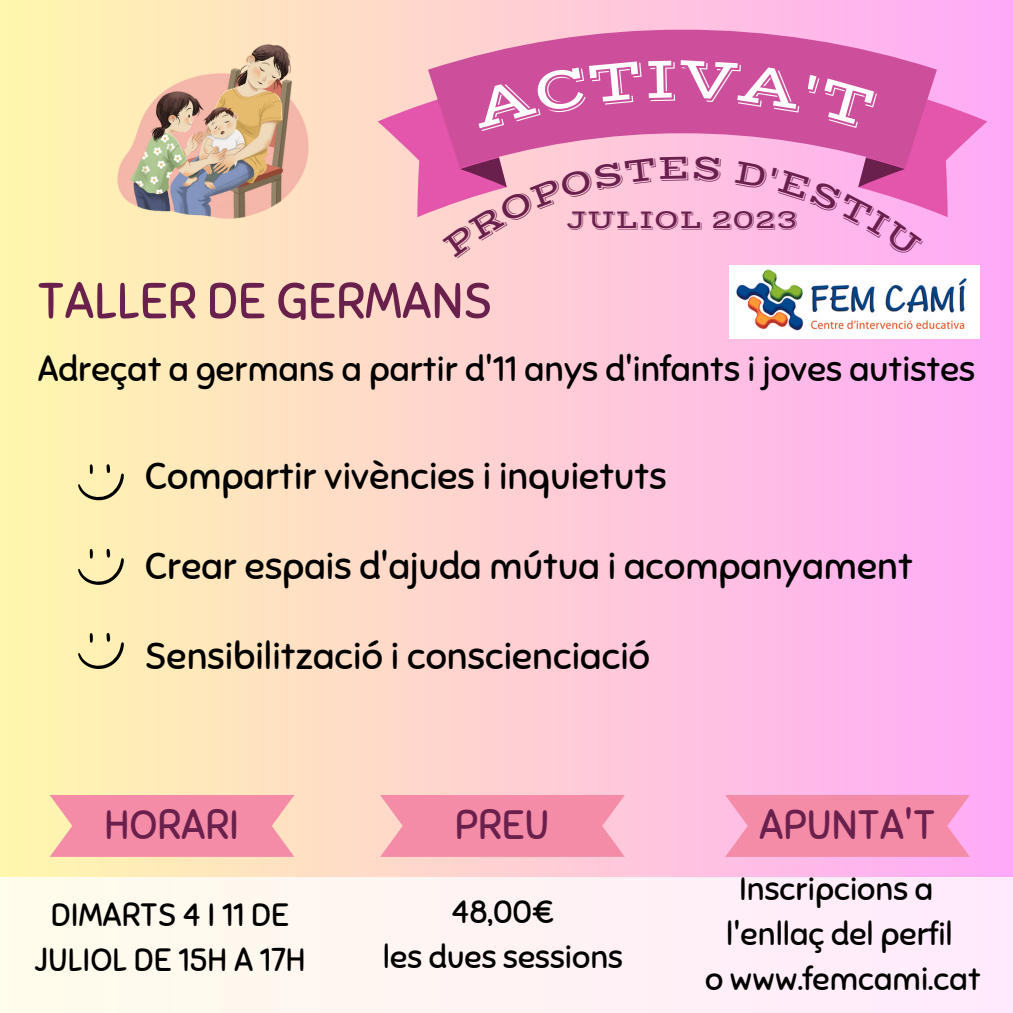
<style>
.page{position:relative;width:1013px;height:1013px;background:#fff}
.page>*{position:absolute;margin:0;border:0;box-sizing:border-box;transform-origin:0 0}
.t1{font:50px "Sniglet";color:#69204c}
.t2{font:40.88px "Sniglet";color:#69204c}
.t3{font:37.5px "Sniglet";color:#000}
.t4{font:35px "Sniglet";color:#000}
.t5{font:32.12px/45px "Sniglet";color:#000;text-align:center}
.t6{font:27px "Vast Shadow";color:#69204c}
</style>
<div class="page">
<div style="left:0;top:0;width:1012px;height:1012px;background:linear-gradient(to right,#fff7ad,#ffaaf8)"></div>
<svg style="left:428px;top:30px;width:509px;height:30px;background:#e17eb7"></svg>
<img style="left:729px;top:266px;width:250px;height:72px">
<img style="left:118px;top:45px;width:190px;height:175px">
<svg style="left:78px;top:464px;width:46px;height:36px;background:#d9cc99"></svg>
<svg style="left:78px;top:548px;width:46px;height:37px;background:#dacc9a"></svg>
<svg style="left:78px;top:632px;width:46px;height:37px;background:#dacc9a"></svg>
<svg style="left:380px;top:795px;width:245px;height:61px;background:#f592ab"></svg>
<div style="left:0;top:877px;width:1012px;height:135px;background:#fff3f4"></div>
<svg style="left:725px;top:795px;width:244px;height:61px;background:#f48fad"></svg>
<svg style="left:50px;top:795px;width:244px;height:61px;background:#f494a8"></svg>
<svg style="left:377px;top:60px;width:610px;height:200px;background:#ea90c1"></svg>
<p class="t1" style="left:37px;top:270px;width:456px">TALLER DE GERMANS</p>
<p class="t6" style="left:566px;top:203px;width:234px">JULIOL 2023</p>
<p class="t4" style="left:38px;top:347px;width:939px">Adreçat a germans a partir d'11 anys d'infants i joves autistes</p>
<p class="t3" style="left:145px;top:453px;width:523px">Compartir vivències i inquietuts</p>
<p class="t3" style="left:145px;top:543px;width:769px">Crear espais d'ajuda mútua i acompanyament</p>
<p class="t3" style="left:145px;top:633px;width:507px">Sensibilització i conscienciació</p>
<p class="t2" style="left:104px;top:799px;width:136px">HORARI</p>
<p class="t2" style="left:759px;top:799px;width:178px">APUNTA'T</p>
<p class="t2" style="left:455px;top:799px;width:96px">PREU</p>
<p class="t5" style="left:34px;top:892px;width:273px">DIMARTS 4 I 11 DE<br>JULIOL DE 15H A 17H</p>
<p class="t5" style="left:452px;top:889px;width:104px">48,00€</p>
<p class="t5" style="left:383px;top:934px;width:242px">les dues sessions</p>
<p class="t5" style="left:739px;top:867px;width:196px">Inscripcions a</p>
<p class="t5" style="left:726px;top:912px;width:228px">l'enllaç del perfil</p>
<p class="t5" style="left:705px;top:957px;width:277px">o www.femcami.cat</p>
</div>
